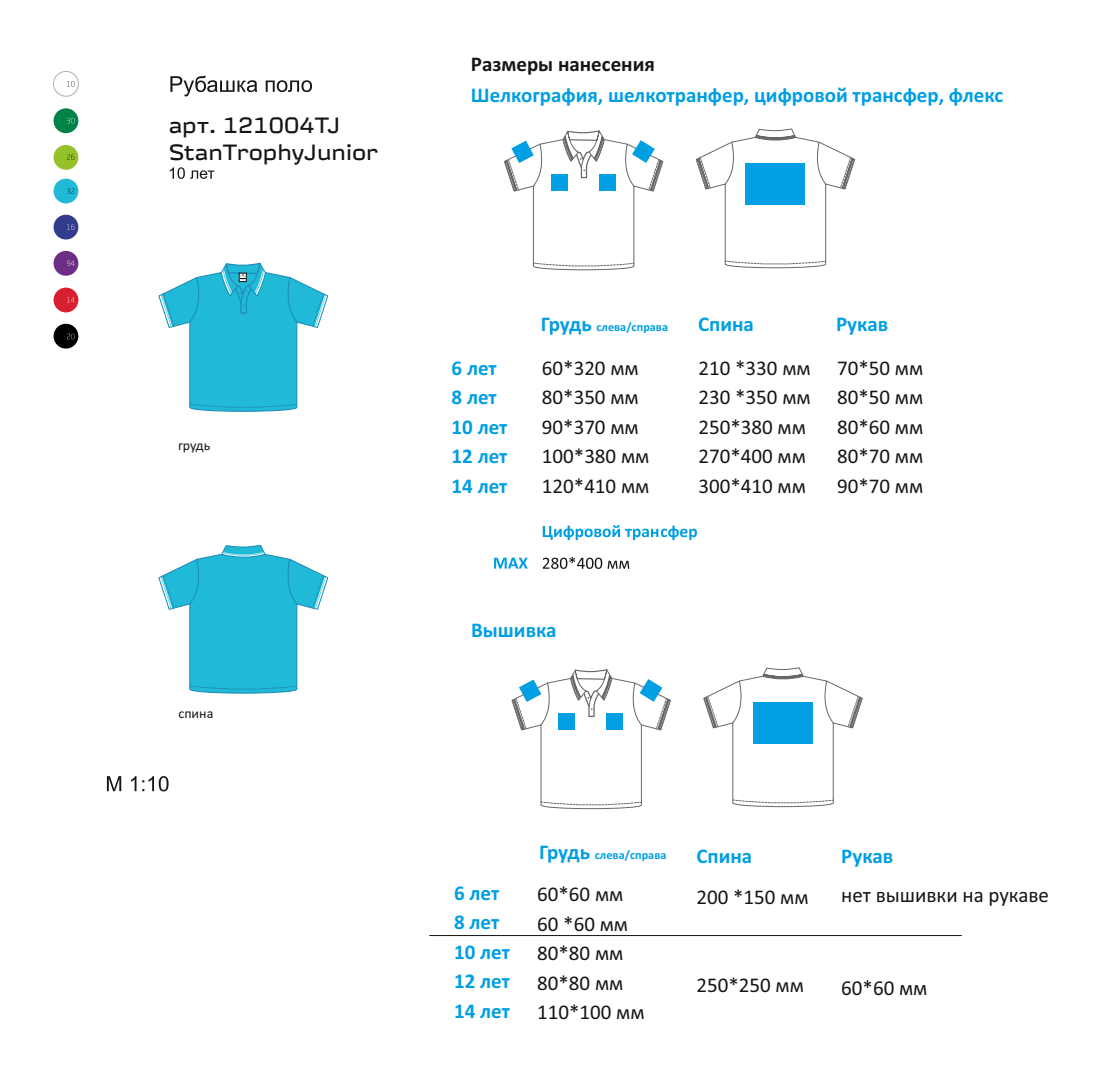
<style>
.page{position:relative;width:1117px;height:1092px;background:#fff}
.page>*{position:absolute;margin:0;border:0;box-sizing:border-box;transform-origin:0 0}
.t1{font:expanded 21.79px/26.3px "Russian Rail G Pro";color:#151616}
.t2{font:21.44px "Calibri";color:#151616}
.t3{font:21px/29.5px "Calibri";color:#151616}
.t4{font:700 21px/29.5px "Calibri";color:#009ee2}
.t5{font:700 21px "Calibri";color:#151616}
.t6{font:14px "Calibri";color:#151616}
.t7{font:700 12.25px "Calibri";color:#009ee2}
.s1{font-size:21px}
</style>
<div class="page">
<svg style="left:695px;top:128px;width:160px;height:141px"></svg>
<div style="left:54px;top:145px;width:24px;height:25px;background:#95c12b;border-radius:50%"></div>
<svg style="left:67px;top:154px;width:7px;height:6px"></svg>
<div style="left:54px;top:108px;width:24px;height:25px;background:#008249;border-radius:50%"></div>
<svg style="left:67px;top:118px;width:7px;height:5px"></svg>
<div style="left:54px;top:324px;width:24px;height:24px;background:#000;border-radius:50%"></div>
<svg style="left:67px;top:334px;width:7px;height:5px"></svg>
<div style="left:54px;top:179px;width:24px;height:24px;background:#21bad6;border-radius:50%"></div>
<svg style="left:67px;top:188px;width:7px;height:6px"></svg>
<div style="left:53px;top:71px;width:26px;height:25px;background:#fefefe;border:1px solid #afb0b0;border-radius:50%"></div>
<svg style="left:67px;top:81px;width:7px;height:5px"></svg>
<div style="left:54px;top:251px;width:24px;height:25px;background:#6d2f85;border-radius:50%"></div>
<svg style="left:67px;top:260px;width:8px;height:6px"></svg>
<div style="left:54px;top:215px;width:24px;height:24px;background:#323c8d;border-radius:50%"></div>
<svg style="left:67px;top:224px;width:7px;height:6px"></svg>
<div style="left:54px;top:287px;width:24px;height:25px;background:#d81f30;border-radius:50%"></div>
<svg style="left:67px;top:297px;width:8px;height:6px"></svg>
<svg style="left:158px;top:544px;width:171px;height:150px"></svg>
<svg style="left:625px;top:525px;width:71px;height:15px"></svg>
<svg style="left:494px;top:557px;width:17px;height:11px"></svg>
<svg style="left:621px;top:560px;width:8px;height:9px"></svg>
<div style="left:745px;top:163px;width:60px;height:42px;background:#009ee2"></div>
<hr style="left:429px;top:935px;width:532px;height:1px;background:#151616">
<svg style="left:504px;top:130px;width:160px;height:140px"></svg>
<svg style="left:511px;top:157px;width:110px;height:412px"></svg>
<svg style="left:703px;top:667px;width:160px;height:140px"></svg>
<div style="left:752px;top:701px;width:60px;height:42px;background:#009ee2"></div>
<svg style="left:511px;top:669px;width:160px;height:140px"></svg>
<svg style="left:107px;top:776px;width:61px;height:15px"></svg>
<svg style="left:158px;top:75px;width:171px;height:337px"></svg>
<p class="t1" style="left:169px;top:114px;width:211px">арт. 121004TJ<br>StanTrophyJunior</p>
<p class="t6" style="left:178px;top:439px;width:34px">грудь</p>
<p class="t6" style="left:178px;top:707px;width:36px">спина</p>
<p class="t5" style="left:471px;top:55px;width:185px">Размеры нанесения</p>
<p class="t4" style="left:471px;top:82px;width:533px">Шелкография, шелкотранфер, цифровой трансфер, флекс</p>
<p class="t4" style="left:451px;top:354px;width:57px">6 лет<br>8 лет<br>10 лет<br>12 лет<br>14 лет</p>
<p class="t7" style="left:541px;top:321px;width:129px"><span class="s1">Грудь</span> слева/справа</p>
<p class="t4" style="left:698px;top:311px;width:57px">Спина</p>
<p class="t4" style="left:835px;top:311px;width:54px">Рукав</p>
<p class="t3" style="left:541px;top:354px;width:109px">60*320 мм<br>80*350 мм<br>90*370 мм<br>100*380 мм<br>120*410 мм</p>
<p class="t3" style="left:698px;top:354px;width:114px">210 *330 мм<br>230 *350 мм<br>250*380 мм<br>270*400 мм<br>300*410 мм</p>
<p class="t3" style="left:836px;top:354px;width:88px;text-align:justify">70*50 мм 80*50 мм 80*60 мм 80*70 мм 90*70 мм</p>
<p class="t4" style="left:471px;top:617px;width:87px">Вышивка</p>
<p class="t4" style="left:454px;top:879px;width:57px">6 лет<br>8 лет<br>10 лет<br>12 лет<br>14 лет</p>
<p class="t7" style="left:539px;top:849px;width:129px"><span class="s1">Грудь</span> слева/справа</p>
<p class="t4" style="left:696px;top:842px;width:57px">Спина</p>
<p class="t4" style="left:841px;top:842px;width:54px">Рукав</p>
<p class="t2" style="left:841px;top:886px;width:209px">нет вышивки на рукаве</p>
<p class="t3" style="left:537px;top:881px;width:109px">60*60 мм<br>60 *60 мм<br>80*80 мм<br>80*80 мм<br>110*100 мм</p>
<p class="t3" style="left:696px;top:883px;width:114px">200 *150 мм</p>
<p class="t3" style="left:696px;top:972px;width:109px">250*250 мм</p>
<p class="t2" style="left:841px;top:978px;width:88px">60*60 мм</p>
</div>
